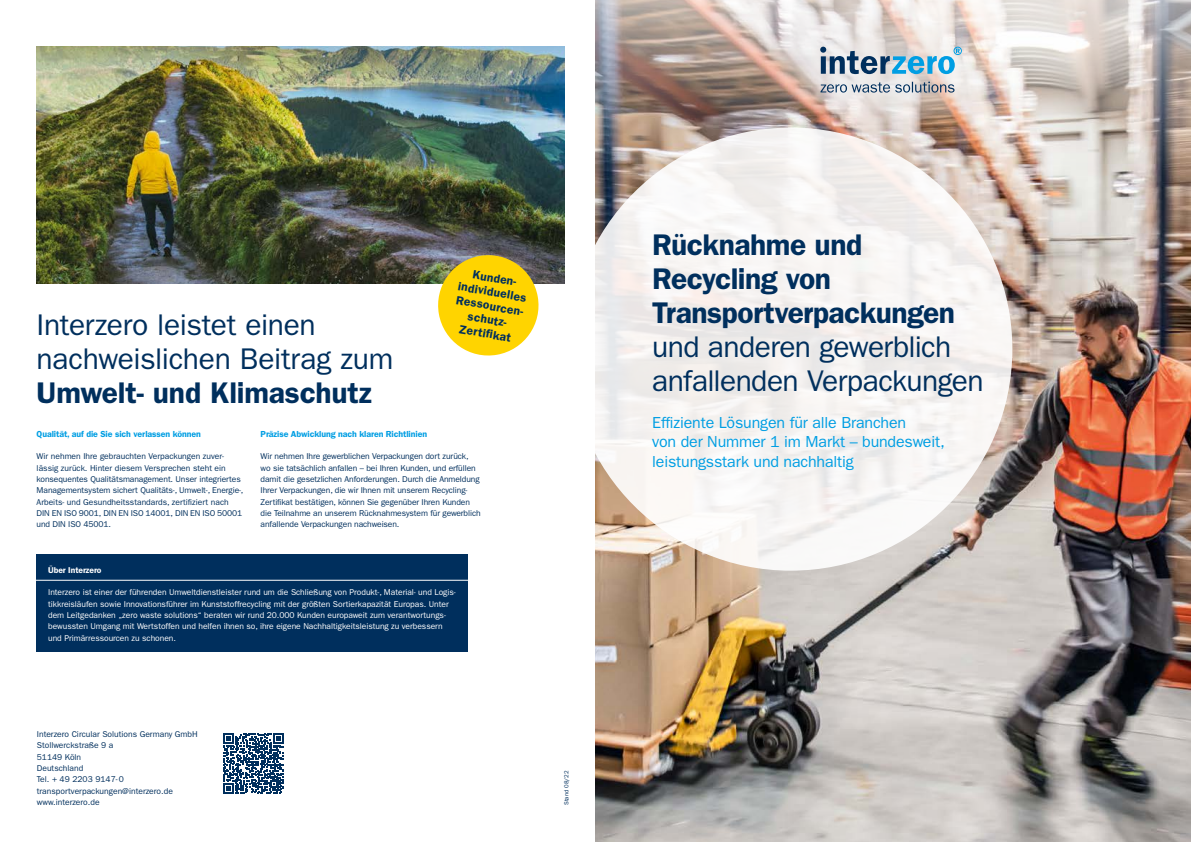
<style>
.page{position:relative;width:1191px;height:842px;background:#fff}
.page>*{position:absolute;margin:0;border:0;box-sizing:border-box;transform-origin:0 0}
.t1{font:30px/34px "ITC Franklin Gothic Std";letter-spacing:-.015em;color:#002f5d}
.t2{font:600 30px/34px "ITC Franklin Gothic Std";letter-spacing:-.015em;color:#002f5d}
.t3{font:16px/19.2px "ITC Franklin Gothic Std";letter-spacing:-.01em;color:#009ee3}
.t4{font:600 12px/14px "ITC Franklin Gothic Std";color:#002f5d;text-align:center}
.t5{font:600 8.8px "ITC Franklin Gothic Std";letter-spacing:-.01em;color:#009ee3}
.t6{font:8.5px/11.3px "ITC Franklin Gothic Std";letter-spacing:-.01em;color:#002f5d}
.t7{font:8.5px/11.3px "ITC Franklin Gothic Std";letter-spacing:-.005em;color:#fff}
.t8{font:600 8.5px "ITC Franklin Gothic Std";letter-spacing:-.005em;color:#fff}
.t9{font:6px "ITC Franklin Gothic Std";color:#002f5d}
</style>
<div class="page">
<img style="left:595px;top:176px;width:596px;height:666px">
<svg style="left:569px;top:128px;width:443px;height:443px;fill:#f7f5f3"></svg>
<img style="left:595px;top:0;width:596px;height:176px">
<svg style="left:765px;top:19px;width:247px;height:105px"></svg>
<svg style="left:820px;top:81px;width:134px;height:12px"></svg>
<svg style="left:820px;top:47px;width:142px;height:27px"></svg>
<div style="left:37px;top:554px;width:431px;height:98px;background:#002f5d"></div>
<img style="left:37px;top:46px;width:527px;height:237px">
<hr style="left:23px;top:580px;width:531px;height:1px;background:#fff">
<svg style="left:434px;top:251px;width:108px;height:105px"></svg>
<svg style="left:223px;top:733px;width:61px;height:61px"></svg>
<h1 class="t1" style="left:37px;top:308px;width:358px">Interzero leistet einen nachweislichen Beitrag zum</h1>
<h1 class="t2" style="left:37px;top:375px;width:336px">Umwelt- und Klimaschutz</h1>
<h3 class="t4" style="left:462px;top:265px;width:73px;rotate:10deg">Kunden&shy;individuelles<br>Ressourcen&shy;schutz-<br>Zertifi kat</h3>
<p class="t5" style="left:37px;top:428px;width:166px">Qualität, auf die Sie sich verlassen können</p>
<p class="t6" style="left:37px;top:451px;width:208px">Wir nehmen Ihre gebrauchten Verpackungen zuver&shy;lässig zurück. Hinter diesem Versprechen steht ein konsequentes Qualitätsmanagement. Unser integriertes Managementsystem sichert Qualitäts-, Umwelt-, Energie-, Arbeits- und Gesundheitsstandards, zertifiziert nach DIN EN ISO 9001, DIN EN ISO 14001, DIN EN ISO 50001 und DIN ISO 45001.</p>
<p class="t5" style="left:261px;top:428px;width:168px">Präzise Abwicklung nach klaren Richtlinien</p>
<p class="t6" style="left:261px;top:451px;width:221px">Wir nehmen Ihre gewerblichen Verpackungen dort zurück, wo sie tatsächlich anfallen – bei Ihren Kunden, und erfüllen damit die gesetzlichen Anforderungen. Durch die Anmeldung Ihrer Verpackungen, die wir Ihnen mit unserem Recycling-Zertifikat bestätigen, können Sie gegenüber Ihren Kunden die Teilnahme an unserem Rücknahmesystem für gewerblich anfallende Verpackungen nachweisen.</p>
<p class="t8" style="left:48px;top:565px;width:55px">Über Interzero</p>
<p class="t7" style="left:48px;top:587px;width:409px">Interzero ist einer der fü hrenden Umweltdienstleister rund um die Schließung von Produkt-, Material- und Logis&shy;tikkreisläufen sowie Innovationsfü hrer im Kunststoffrecycling mit der größten Sortierkapazität Europas. Unter dem Leitgedanken „zero waste solutions“ beraten wir rund 20.000 Kunden europaweit zum verantwortungs&shy;bewussten Umgang mit Wertstoffen und helfen ihnen so, ihre eigene Nachhaltigkeitsleistung zu verbessern und Primärressourcen zu schonen.</p>
<p class="t6" style="left:37px;top:729px;width:162px">Interzero Circular Solutions Germany GmbH<br>Stollwerckstraße 9 a<br>51149 Köln<br>Deutschland<br>Tel. + 49 2203 9147-0 transportverpackungen@interzero.de www.interzero.de</p>
<p class="t9" style="left:563px;top:805px;width:36px;rotate:-90deg">Stand 08/22</p>
<h1 class="t2" style="left:652px;top:228px;width:304px">Rücknahme und<br>Recycling von<br>Transportverpackungen</h1>
<h1 class="t1" style="left:652px;top:330px;width:333px">und anderen gewerblich anfallenden Verpackungen</h1>
<h2 class="t3" style="left:652px;top:413px;width:294px">Effiziente Lösungen für alle Branchen<br>von der Nummer 1 im Markt – bundesweit, leistungsstark und nachhaltig</h2>
</div>
